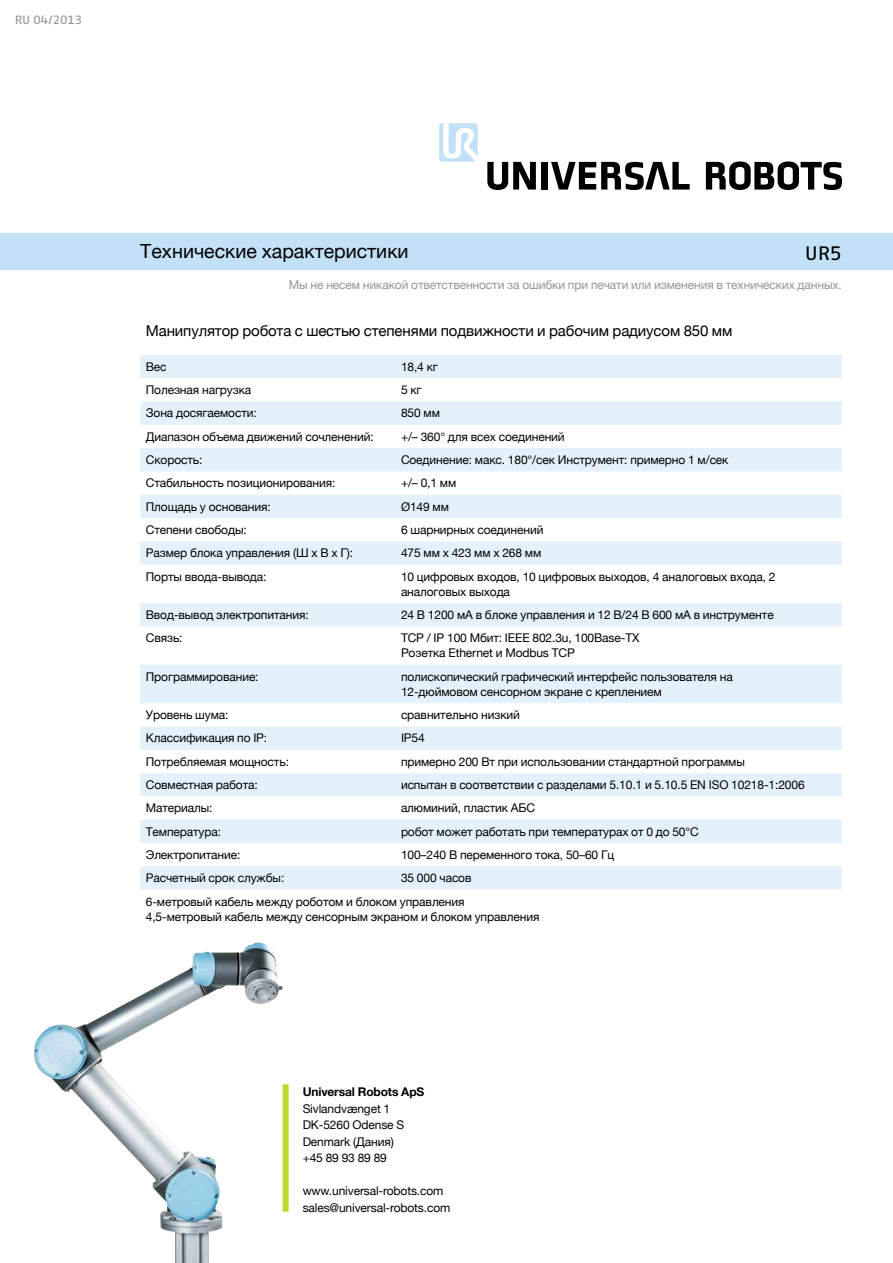
<style>
.page{position:relative;width:893px;height:1263px;background:#fff}
.page>*{position:absolute;margin:0;border:0;box-sizing:border-box;transform-origin:0 0}
.t1{font:19.5px "Helvetica Neue";color:#000}
.t2{font:19.5px "Fago Ex Regular Tf";color:#000}
.t3{font:15px "Helvetica Neue";letter-spacing:-.01em;color:#000}
.t4{font:12px/16.5px "Helvetica Neue";letter-spacing:-.01em;color:#000}
.t5{font:12px "Helvetica Neue";letter-spacing:-.01em;color:#939598}
.t6{font:700 12px "Helvetica Neue";letter-spacing:-.01em;color:#000}
.t7{font:12px "Fago Ex Regular Tf";letter-spacing:-.01em;color:#939598}
</style>
<div class="page">
<div style="left:0;top:234px;width:893px;height:36px;background:#c2e1f6"></div>
<svg style="left:140px;top:355px;width:702px;height:535px;fill:#ecf5fc"></svg>
<div style="left:283px;top:1084px;width:6px;height:127px;background:#c1d72f"></div>
<svg style="left:487px;top:162px;width:49px;height:28px"></svg>
<div style="left:541px;top:162px;width:6px;height:28px;background:#000"></div>
<div style="left:439px;top:123px;width:39px;height:39px;background:#c2e1f6;border-radius:3px"></div>
<svg style="left:443px;top:123px;width:35px;height:38px"></svg>
<svg style="left:551px;top:162px;width:139px;height:28px"></svg>
<svg style="left:706px;top:161px;width:136px;height:29px"></svg>
<img style="left:34px;top:942px;width:249px;height:321px">
<p class="t7" style="left:15px;top:13px;width:69px">RU 04/2013</p>
<h1 class="t1" style="left:140px;top:237px;width:270px">Технические характеристики</h1>
<h1 class="t2" style="left:805px;top:241px;width:38px">UR5</h1>
<p class="t5" style="left:289px;top:276px;width:554px">Мы не несем никакой ответственности за ошибки при печати или изменения в технических данных.</p>
<p class="t3" style="left:146px;top:320px;width:588px">Манипулятор робота с шестью степенями подвижности и рабочим радиусом 850 мм</p>
<p class="t4" style="left:146px;top:359px;width:22px">Вес</p>
<p class="t4" style="left:401px;top:359px;width:39px">18,4 кг</p>
<p class="t4" style="left:146px;top:382px;width:107px">Полезная нагрузка</p>
<p class="t4" style="left:401px;top:382px;width:22px">5 кг</p>
<p class="t4" style="left:146px;top:405px;width:112px">Зона досягаемости:</p>
<p class="t4" style="left:401px;top:405px;width:40px">850 мм</p>
<p class="t4" style="left:146px;top:429px;width:229px">Диапазон объема движений сочленений:</p>
<p class="t4" style="left:401px;top:429px;width:165px">+/– 360° для всех соединений</p>
<p class="t4" style="left:146px;top:452px;width:58px">Скорость:</p>
<p class="t4" style="left:401px;top:452px;width:329px">Соединение: макс. 180°/сек Инструмент: примерно 1 м/сек</p>
<p class="t4" style="left:146px;top:475px;width:191px">Стабильность позиционирования:</p>
<p class="t4" style="left:401px;top:475px;width:57px">+/– 0,1 мм</p>
<p class="t4" style="left:146px;top:499px;width:126px">Площадь у основания:</p>
<p class="t4" style="left:401px;top:499px;width:49px">Ø149 мм</p>
<p class="t4" style="left:146px;top:522px;width:102px">Степени свободы:</p>
<p class="t4" style="left:401px;top:522px;width:144px">6 шарнирных соединений</p>
<p class="t4" style="left:146px;top:545px;width:209px">Размер блока управления (Ш x В x Г):</p>
<p class="t4" style="left:401px;top:545px;width:142px">475 мм x 423 мм x 268 мм</p>
<p class="t4" style="left:146px;top:569px;width:122px">Порты ввода-вывода:</p>
<p class="t4" style="left:401px;top:569px;width:376px;line-height:15px">10 цифровых входов, 10 цифровых выходов, 4 аналоговых входа, 2 аналоговых выхода</p>
<p class="t4" style="left:146px;top:607px;width:164px">Ввод-вывод электропитания:</p>
<p class="t4" style="left:401px;top:607px;width:374px">24 В 1200 мА в блоке управления и 12 В/24 В 600 мА в инструменте</p>
<p class="t4" style="left:146px;top:630px;width:38px">Связь:</p>
<p class="t4" style="left:401px;top:631px;width:240px;line-height:15px">TCP / IP 100 Мбит: IEEE 802.3u, 100Base-TX<br>Розетка Ethernet и Modbus TCP</p>
<p class="t4" style="left:146px;top:669px;width:114px">Программирование:</p>
<p class="t4" style="left:401px;top:669px;width:333px;line-height:15px">полископический графический интерфейс пользователя на<br>12-дюймовом сенсорном экране с креплением</p>
<p class="t4" style="left:146px;top:707px;width:84px">Уровень шума:</p>
<p class="t4" style="left:401px;top:707px;width:121px">сравнительно низкий</p>
<p class="t4" style="left:146px;top:730px;width:123px">Классификация по IP:</p>
<p class="t4" style="left:401px;top:730px;width:25px">IP54</p>
<p class="t4" style="left:146px;top:754px;width:145px">Потребляемая мощность:</p>
<p class="t4" style="left:401px;top:754px;width:345px">примерно 200 Вт при использовании стандартной программы</p>
<p class="t4" style="left:146px;top:777px;width:113px">Совместная работа:</p>
<p class="t4" style="left:401px;top:777px;width:405px">испытан в соответствии с разделами 5.10.1 и 5.10.5 EN ISO 10218-1:2006</p>
<p class="t4" style="left:146px;top:800px;width:68px">Материалы:</p>
<p class="t4" style="left:401px;top:800px;width:136px">алюминий, пластик АБС</p>
<p class="t4" style="left:146px;top:824px;width:77px">Температура:</p>
<p class="t4" style="left:401px;top:824px;width:299px">робот может работать при температурах от 0 до 50°C</p>
<p class="t4" style="left:146px;top:847px;width:96px">Электропитание:</p>
<p class="t4" style="left:401px;top:847px;width:215px">100–240 В переменного тока, 50–60 Гц</p>
<p class="t4" style="left:146px;top:870px;width:140px">Расчетный срок службы:</p>
<p class="t4" style="left:146px;top:867px;width:327px;line-height:23.4px;text-indent:255px">35 000 часов<br>6-метровый кабель между роботом и блоком управления</p>
<p class="t4" style="left:146px;top:909px;width:395px">4,5-метровый кабель между сенсорным экраном и блоком управления</p>
<p class="t6" style="left:303px;top:1082px;width:123px">Universal Robots ApS</p>
<p class="t4" style="left:303px;top:1101px;width:103px">Sivlandvænget 1<br>DK-5260 Odense S<br>Denmark (Дания) +45 89 93 89 89</p>
<p class="t4" style="left:303px;top:1183px;width:149px">www.universal-robots.com sales@universal-robots.com</p>
</div>
